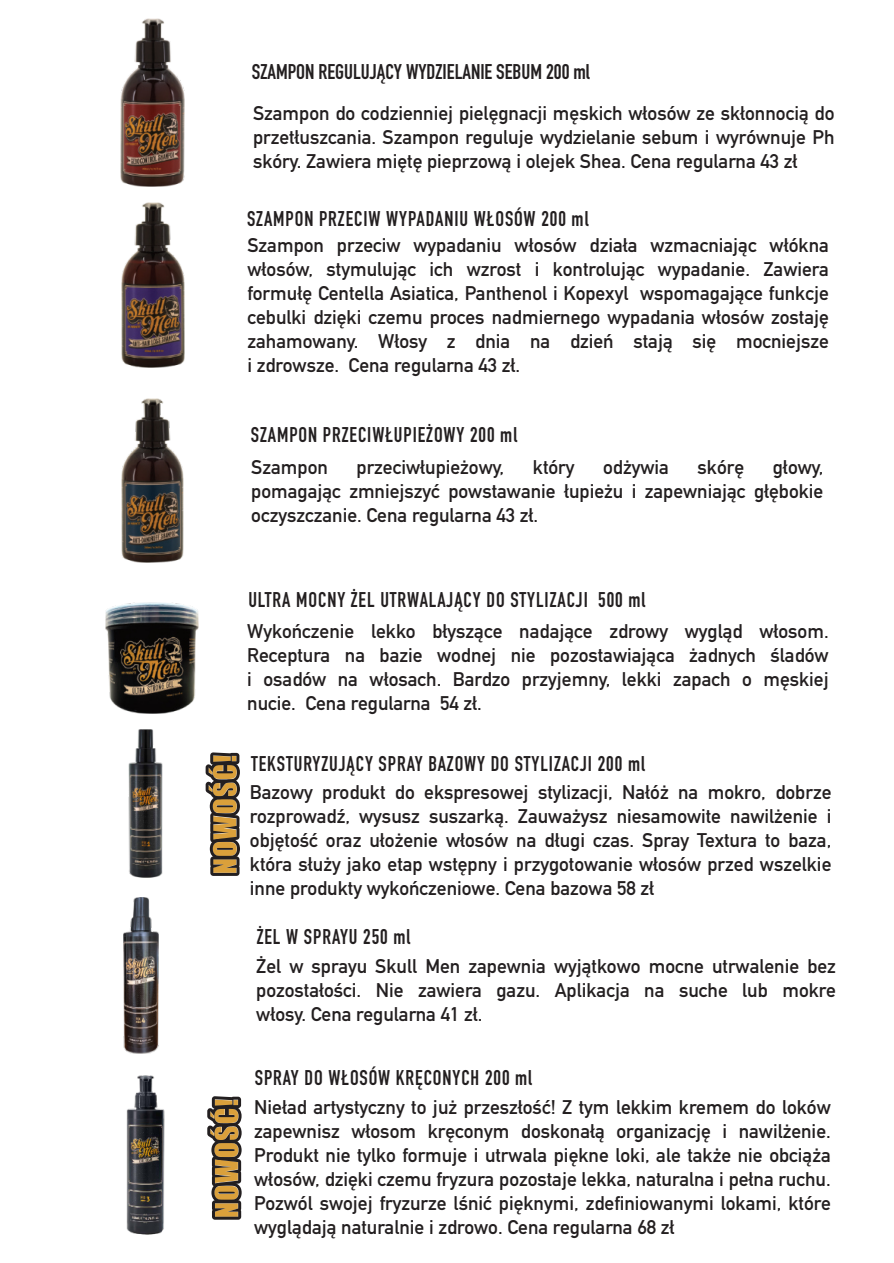
<style>
.page{position:relative;width:894px;height:1263px;background:#fff}
.page>*{position:absolute;margin:0;border:0;box-sizing:border-box;transform-origin:0 0}
.t1{font:29.25px "Impact";letter-spacing:.045em;color:#daa03b}
.t2{font:700 21px "DIN Condensed";letter-spacing:.045em;color:#231f20}
.t3{font:700 21px "DIN Condensed";color:#231f20}
.t4{font:700 19.5px/24px "DIN Alternate";color:#231f20;text-align:justify}
</style>
<div class="page">
<img style="left:128px;top:729px;width:35px;height:149px">
<img style="left:120px;top:19px;width:64px;height:167px">
<img style="left:121px;top:398px;width:62px;height:164px">
<img style="left:122px;top:202px;width:62px;height:165px">
<img style="left:105px;top:602px;width:94px;height:112px">
<img style="left:123px;top:898px;width:36px;height:156px">
<img style="left:126px;top:1075px;width:39px;height:160px">
<svg style="left:207px;top:1096px;width:34px;height:124px"></svg>
<svg style="left:205px;top:752px;width:35px;height:124px"></svg>
<p class="t3" style="left:252px;top:64px;width:339px">SZAMPON REGULUJĄCY WYDZIELANIE SEBUM 200 ml</p>
<p class="t4" style="left:253px;top:102px;width:582px">Szampon do codzienniej pielęgnacji męskich włosów ze skłonnocią do przetłuszcania. Szampon reguluje wydzielanie sebum i wyrównuje Ph skóry. Zawiera miętę pieprzową i olejek Shea. Cena regularna 43 zł</p>
<p class="t2" style="left:247px;top:211px;width:343px">SZAMPON PRZECIW WYPADANIU WŁOSÓW 200 ml</p>
<p class="t4" style="left:247px;top:234px;width:582px">Szampon przeciw wypadaniu włosów działa wzmacniając włókna włosów, stymulując ich wzrost i kontrolując wypadanie. Zawiera formułę Centella Asiatica, Panthenol i Kopexyl wspomagające funkcje cebulki dzięki czemu proces nadmiernego wypadania włosów zostaję zahamowany. Włosy z dnia na dzień stają się mocniejsze i zdrowsze. Cena regularna 43 zł.</p>
<p class="t2" style="left:251px;top:427px;width:267px">SZAMPON PRZECIWŁUPIEŻOWY 200 ml</p>
<p class="t4" style="left:251px;top:456px;width:78px">Szampon</p>
<p class="t4" style="left:356px;top:456px;width:149px">przeciwłupieżowy,</p>
<p class="t4" style="left:532px;top:456px;width:43px">który</p>
<p class="t4" style="left:603px;top:456px;width:67px">odżywia</p>
<p class="t4" style="left:697px;top:456px;width:48px">skórę</p>
<p class="t4" style="left:251px;top:456px;width:573px;text-indent:521px">głowy, pomagając zmniejszyć powstawanie łupieżu i zapewniając głębokie oczyszczanie. Cena regularna 43 zł.</p>
<p class="t2" style="left:248px;top:592px;width:398px">ULTRA MOCNY ŻEL UTRWALAJĄCY DO STYLIZACJI 500 ml</p>
<p class="t4" style="left:247px;top:621px;width:582px">Wykończenie lekko błyszące nadające zdrowy wygląd włosom.<br>Receptura na bazie wodnej nie pozostawiająca żadnych śladów i osadów na włosach. Bardzo przyjemny, lekki zapach o męskiej nucie. Cena regularna 54 zł.</p>
<h1 class="t1" style="left:213px;top:874px;width:121px;rotate:-90deg">NOWOŚĆ!</h1>
<p class="t2" style="left:251px;top:756px;width:395px">TEKSTURYZUJĄCY SPRAY BAZOWY DO STYLIZACJI 200 ml</p>
<p class="t4" style="left:250px;top:781px;width:582px">Bazowy produkt do ekspresowej stylizacji, Nałóż na mokro, dobrze rozprowadź, wysusz suszarką. Zauważysz niesamowite nawilżenie i objętość oraz ułożenie włosów na długi czas. Spray Textura to baza, która służy jako etap wstępny i przygotowanie włosów przed wszelkie inne produkty wykończeniowe. Cena bazowa 58 zł</p>
<p class="t2" style="left:257px;top:929px;width:155px">ŻEL W SPRAYU 250 ml</p>
<p class="t4" style="left:256px;top:955px;width:581px">Żel w sprayu Skull Men zapewnia wyjątkowo mocne utrwalenie bez pozostałości. Nie zawiera gazu. Aplikacja na suche lub mokre włosy. Cena regularna 41 zł.</p>
<h1 class="t1" style="left:215px;top:1218px;width:121px;rotate:-90deg">NOWOŚĆ!</h1>
<p class="t2" style="left:255px;top:1070px;width:279px">SPRAY DO WŁOSÓW KRĘCONYCH 200 ml</p>
<p class="t4" style="left:254px;top:1096px;width:578px">Nieład artystyczny to już przeszłość! Z tym lekkim kremem do loków zapewnisz włosom kręconym doskonałą organizację i nawilżenie.<br>Produkt nie tylko formuje i utrwala piękne loki, ale także nie obciąża włosów, dzięki czemu fryzura pozostaje lekka, naturalna i pełna ruchu.<br>Pozwól swojej fryzurze lśnić pięknymi, zdefiniowanymi lokami, które wyglądają naturalnie i zdrowo. Cena regularna 68 zł</p>
</div>
